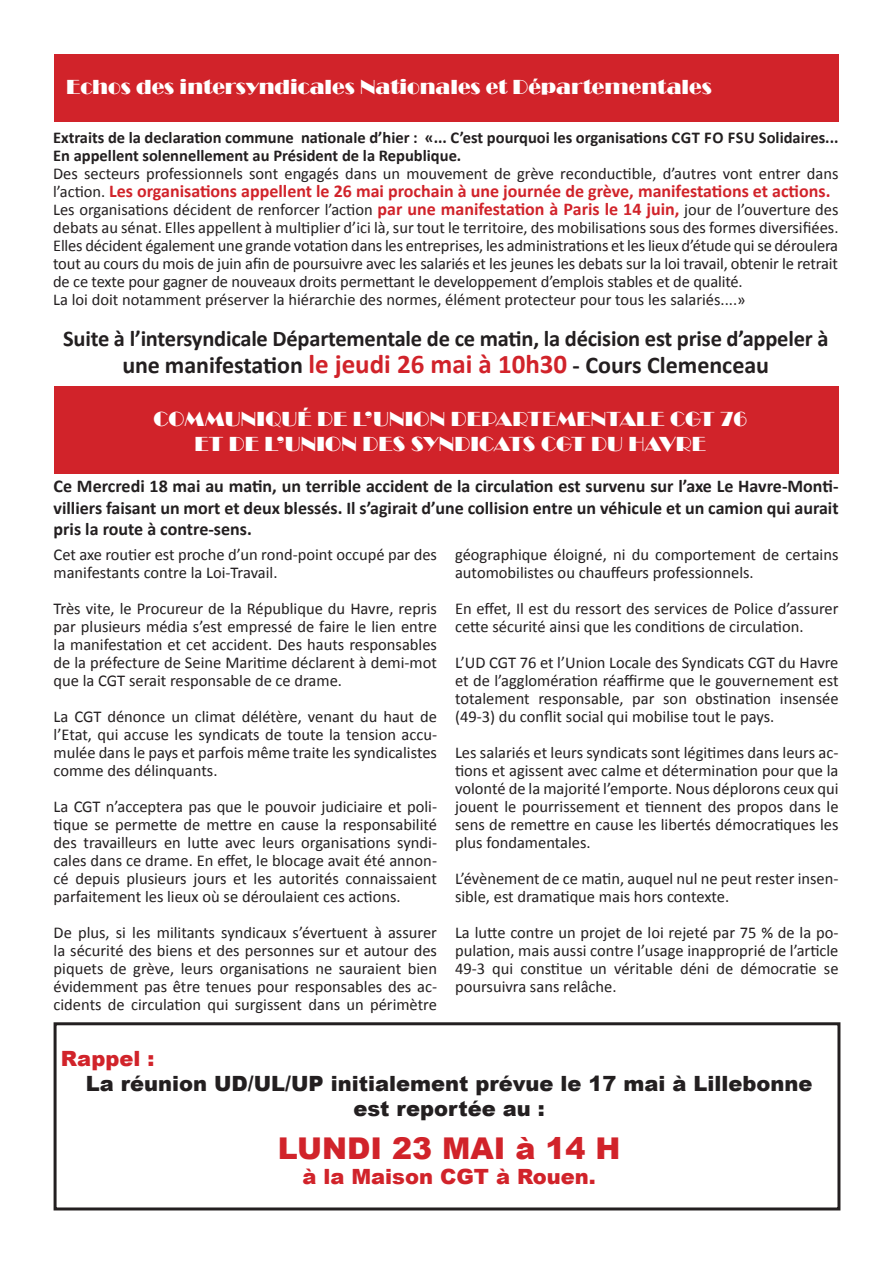
<style>
.page{position:relative;width:893px;height:1263px;background:#fff}
.page>*{position:absolute;margin:0;border:0;box-sizing:border-box;transform-origin:0 0}
.t1{font:900 30px "Arial";color:#d1232a}
.t2{font:700 24px "Calibri";color:#231f20}
.t3{font:700 22.5px "Calibri";letter-spacing:-.01em;color:#231f20}
.t4{font:21px "Broadway";color:#fff}
.t5{font:900 21px "Arial";color:#231f20}
.t6{font:900 21px "Arial";color:#d1232a}
.t7{font:700 18px/21.6px "Calibri";color:#231f20;text-align:justify}
.t8{font:700 18px "Calibri";color:#d1232a}
.t9{font:16.5px/18px "Calibri";color:#231f20;text-align:justify}
.t10{font:700 16.5px/18px "Calibri";color:#231f20}
.s1{font-weight:400;font-size:16.5px;color:#231f20}
.s2{font-weight:700;font-size:18px;color:#d1232a}
.s3{font-size:27px;color:#d1232a}
</style>
<div class="page">
<div style="left:54px;top:1022px;width:786px;height:188px;border:3px solid #231f20"></div>
<div style="left:54px;top:386px;width:784px;height:87px;background:#d1232a"></div>
<div style="left:54px;top:54px;width:784px;height:68px;background:#d1232a"></div>
<p class="t4" style="left:66px;top:75px;width:647px">Echos des intersyndicales Nationales et Départementales</p>
<p class="t10" style="left:53px;top:129px;width:787px">Extraits de la declaration commune nationale d’hier : «... C’est pourquoi les organisations CGT FO FSU Solidaires...<br>En appellent solennellement au Président de la Republique.</p>
<p class="t9" style="left:53px;top:165px;width:787px">Des secteurs professionnels sont engagés dans un mouvement de grève reconductible, d’autres vont entrer dans</p>
<p class="t8" style="left:53px;top:180px;width:779px"><span class="s1">l’action.</span> Les organisations appellent le 26 mai prochain à une journée de grève, manifestations et actions.</p>
<p class="t9" style="left:53px;top:201px;width:787px">Les organisations décident de renforcer l’action <span class="s2">par une manifestation à Paris le 14 juin,</span> jour de l’ouverture des debats au sénat. Elles appellent à multiplier d’ici là, sur tout le territoire, des mobilisations sous des formes diversifiées.</p>
<p class="t9" style="left:53px;top:237px;width:787px">Elles décident également une grande votation dans les entreprises, les administrations et les lieux d’étude qui se déroulera tout au cours du mois de juin afin de poursuivre avec les salariés et les jeunes les debats sur la loi travail, obtenir le retrait de ce texte pour gagner de nouveaux droits permettant le developpement d’emplois stables et de qualité.</p>
<p class="t9" style="left:53px;top:291px;width:694px">La loi doit notamment préserver la hiérarchie des normes, élément protecteur pour tous les salariés....»</p>
<p class="t3" style="left:63px;top:324px;width:767px">Suite à l’intersyndicale Départementale de ce matin, la décision est prise d’appeler à</p>
<p class="t2" style="left:122px;top:350px;width:648px">une manifestation <span class="s3">le jeudi 26 mai à 10h30</span> - Cours Clemenceau</p>
<p class="t4" style="left:153px;top:407px;width:595px">COMMUNIQUÉ DE L’UNION DEPARTEMENTALE CGT 76</p>
<p class="t4" style="left:194px;top:432px;width:513px">ET DE L’UNION DES SYNDICATS CGT DU HAVRE</p>
<p class="t7" style="left:54px;top:475px;width:786px">Ce Mercredi 18 mai au matin, un terrible accident de la circulation est survenu sur l’axe Le Havre-Monti&shy;villiers faisant un mort et deux blessés. Il s’agirait d’une collision entre un véhicule et un camion qui aurait pris la route à contre-sens.</p>
<p class="t9" style="left:54px;top:545px;width:385px">Cet axe routier est proche d’un rond-point occupé par des manifestants contre la Loi-Travail.</p>
<p class="t9" style="left:54px;top:599px;width:385px">Très vite, le Procureur de la République du Havre, repris par plusieurs média s’est empressé de faire le lien entre la manifestation et cet accident. Des hauts responsables de la préfecture de Seine Maritime déclarent à demi-mot que la CGT serait responsable de ce drame.</p>
<p class="t9" style="left:54px;top:707px;width:385px">La CGT dénonce un climat délétère, venant du haut de l’Etat, qui accuse les syndicats de toute la tension accu&shy;mulée dans le pays et parfois même traite les syndicalistes comme des délinquants.</p>
<p class="t9" style="left:54px;top:797px;width:385px">La CGT n’acceptera pas que le pouvoir judiciaire et poli&shy;tique se permette de mettre en cause la responsabilité des travailleurs en lutte avec leurs organisations syndi&shy;cales dans ce drame. En effet, le blocage avait été annon&shy;cé depuis plusieurs jours et les autorités connaissaient parfaitement les lieux où se déroulaient ces actions.</p>
<p class="t9" style="left:54px;top:923px;width:385px">De plus, si les militants syndicaux s’évertuent à assurer la sécurité des biens et des personnes sur et autour des piquets de grève, leurs organisations ne sauraient bien évidemment pas être tenues pour responsables des ac&shy;cidents de circulation qui surgissent dans un périmètre</p>
<p class="t9" style="left:455px;top:545px;width:385px">géographique éloigné, ni du comportement de certains automobilistes ou chauffeurs professionnels.</p>
<p class="t9" style="left:455px;top:599px;width:385px">En effet, Il est du ressort des services de Police d’assurer cette sécurité ainsi que les conditions de circulation.</p>
<p class="t9" style="left:455px;top:653px;width:385px">L’UD CGT 76 et l’Union Locale des Syndicats CGT du Havre et de l’agglomération réaffirme que le gouvernement est totalement responsable, par son obstination insensée (49-3) du conflit social qui mobilise tout le pays.</p>
<p class="t9" style="left:455px;top:743px;width:385px">Les salariés et leurs syndicats sont légitimes dans leurs ac&shy;tions et agissent avec calme et détermination pour que la volonté de la majorité l’emporte. Nous déplorons ceux qui jouent le pourrissement et tiennent des propos dans le sens de remettre en cause les libertés démocratiques les plus fondamentales.</p>
<p class="t9" style="left:455px;top:869px;width:385px">L’évènement de ce matin, auquel nul ne peut rester insen&shy;sible, est dramatique mais hors contexte.</p>
<p class="t9" style="left:455px;top:923px;width:385px">La lutte contre un projet de loi rejeté par 75 % de la po&shy;pulation, mais aussi contre l’usage inapproprié de l’article 49-3 qui constitue un véritable déni de démocratie se poursuivra sans relâche.</p>
<p class="t6" style="left:61px;top:1043px;width:95px">Rappel :</p>
<p class="t5" style="left:86px;top:1068px;width:728px">La réunion UD/UL/UP initialement prévue le 17 mai à Lillebonne</p>
<p class="t5" style="left:353px;top:1093px;width:193px">est reportée au :</p>
<p class="t1" style="left:278px;top:1127px;width:344px">LUNDI 23 MAI à 14 H</p>
<p class="t6" style="left:302px;top:1161px;width:295px">à la Maison CGT à Rouen.</p>
</div>
